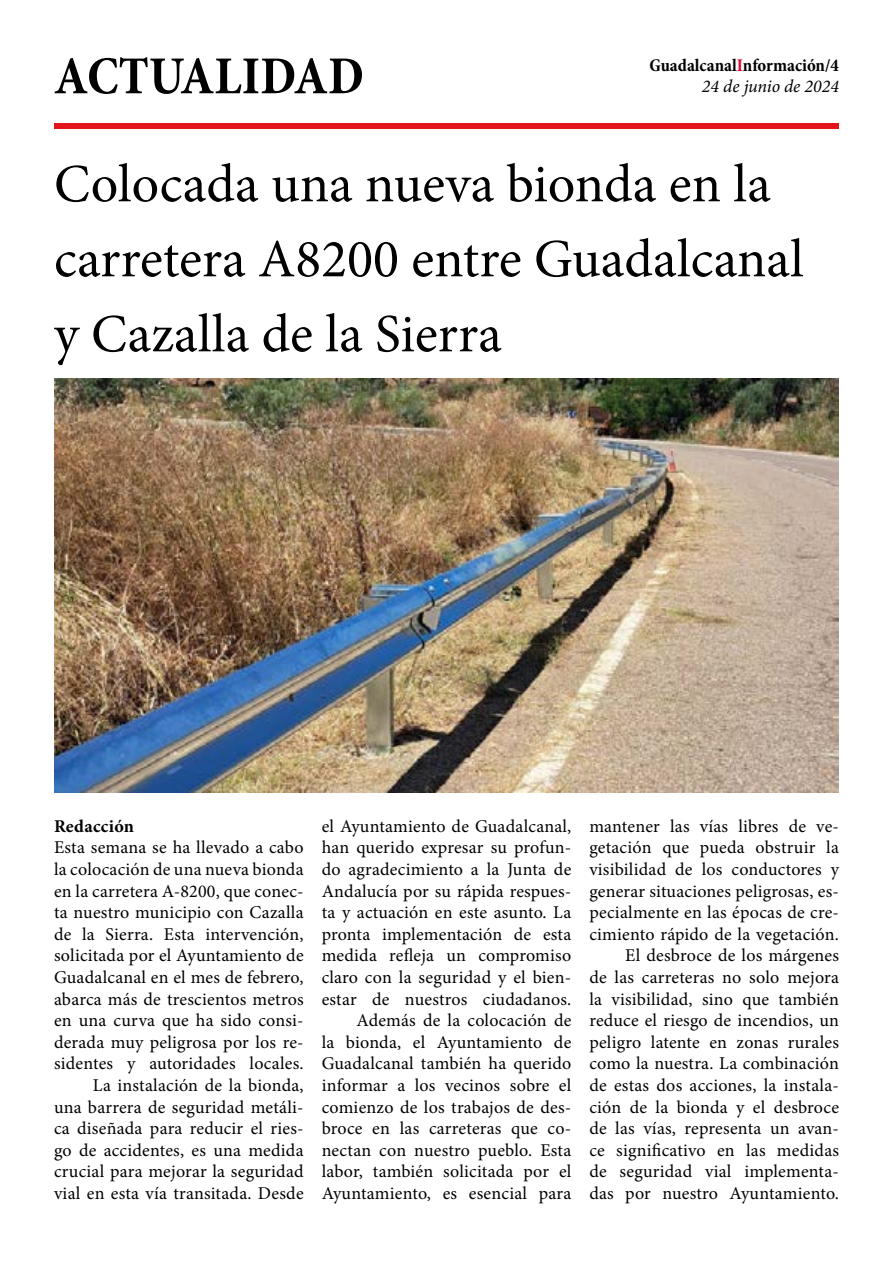
<style>
.page{position:relative;width:893px;height:1263px;background:#fff}
.page>*{position:absolute;margin:0;border:0;box-sizing:border-box;transform-origin:0 0}
.t1{font:54px/75px "Minion Pro";color:#000}
.t2{font:700 condensed 54px "Minion Pro";color:#000}
.t3{font:18px/21.6px "Minion Pro";letter-spacing:.01em;color:#000;text-align:right}
.t4{font:700 condensed 18px/21.6px "Minion Pro";color:#000;text-align:right}
.t5{font:700 18px "Minion Pro";letter-spacing:.015em;color:#000}
.s1{color:#e4032b}
.s2{font-weight:400;font-style:italic;font-stretch:normal}
</style>
<div class="page">
<div style="left:54px;top:123px;width:785px;height:6px;background:#e41518"></div>
<img style="left:54px;top:378px;width:785px;height:414px">
<h1 class="t2" style="left:54px;top:39px;width:312px">ACTUALIDAD</h1>
<p class="t4" style="left:649px;top:54px;width:191px">Guadalcanal<span class="s1">I</span>nformación/4<br><span class="s2">24 de junio de 2024</span></p>
<h1 class="t1" style="left:54px;top:147px;width:751px">Colocada una nueva bionda en la carretera A8200 entre Guadalcanal y Cazalla de la Sierra</h1>
<p class="t5" style="left:54px;top:813px;width:82px">Redacción</p>
<p class="t3" style="left:54px;top:837px;width:251px">Esta semana se ha llevado a cabo la colocación de una nueva bionda en la carretera A-8200, que conec&shy;ta nuestro municipio con Cazalla de la Sierra. Esta intervención, solicitada por el Ayuntamiento de<br>Guadalcanal en el mes de febrero, abarca más de trescientos metros en una curva que ha sido consi&shy;derada muy peligrosa por los re&shy;sidentes y autoridades locales.<br>La instalación de la bionda,<br>una barrera de seguridad metáli&shy;ca diseñada para reducir el ries&shy;go de accidentes, es una medida crucial para mejorar la seguridad vial en esta vía transitada. Desde</p>
<p class="t3" style="left:322px;top:815px;width:251px">el Ayuntamiento de Guadalcanal, han querido expresar su profun&shy;do agradecimiento a la Junta de<br>Andalucía por su rápida respues&shy;ta y actuación en este asunto. La pronta implementación de esta medida refleja un compromiso claro con la seguridad y el bien&shy;estar de nuestros ciudadanos.<br>Además de la colocación de<br>la bionda, el Ayuntamiento de<br>Guadalcanal también ha querido informar a los vecinos sobre el comienzo de los trabajos de des&shy;broce en las carreteras que co&shy;nectan con nuestro pueblo. Esta labor, también solicitada por el<br>Ayuntamiento, es esencial para</p>
<p class="t3" style="left:589px;top:815px;width:251px">mantener las vías libres de ve&shy;getación que pueda obstruir la visibilidad de los conductores y generar situaciones peligrosas, es&shy;pecialmente en las épocas de cre&shy;cimiento rápido de la vegetación.<br>El desbroce de los márgenes<br>de las carreteras no solo mejora la visibilidad, sino que también reduce el riesgo de incendios, un peligro latente en zonas rurales como la nuestra. La combinación de estas dos acciones, la instala&shy;ción de la bionda y el desbroce de las vías, representa un avan&shy;ce significativo en las medidas de seguridad vial implementa&shy;das por nuestro Ayuntamiento.</p>
</div>
